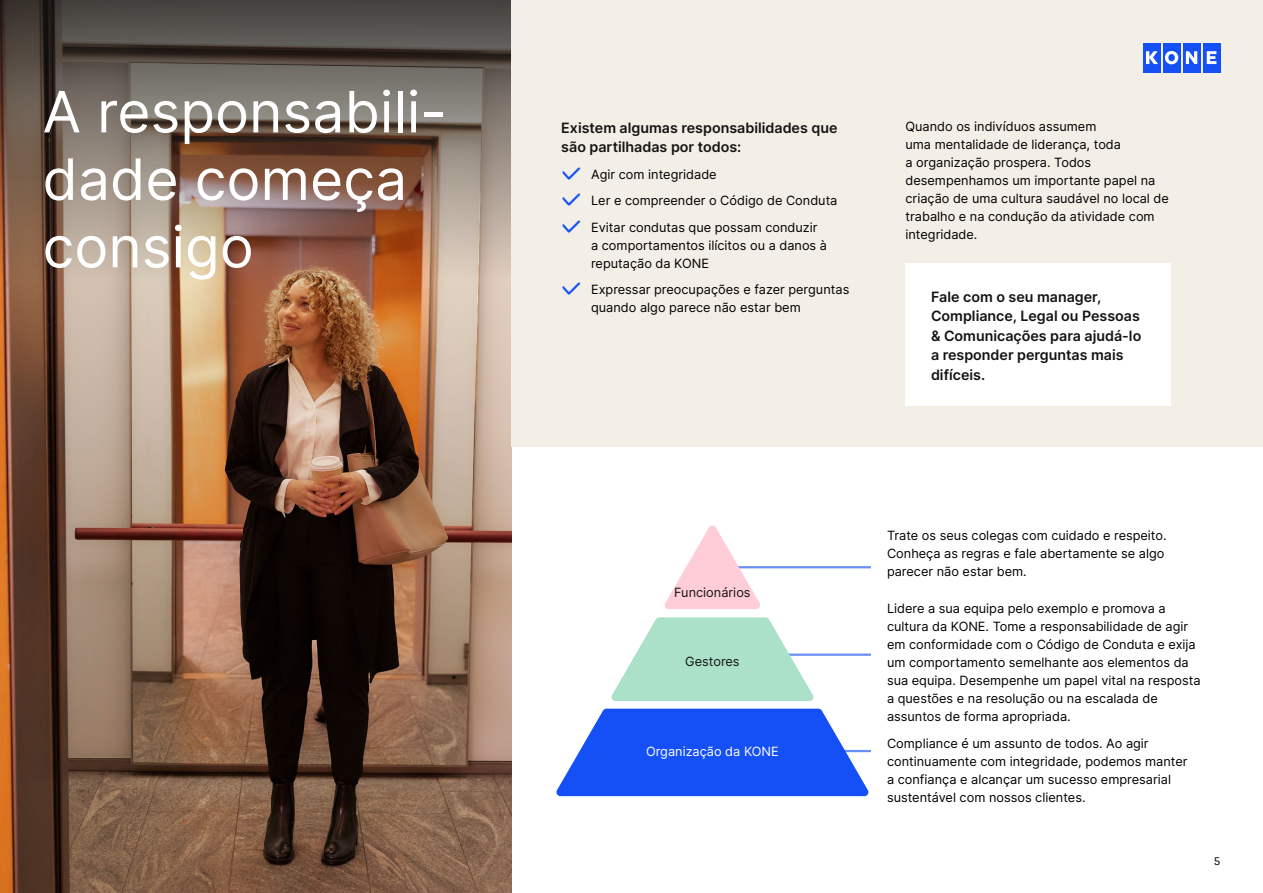
<style>
.page{position:relative;width:1263px;height:893px;background:#fff}
.page>*{position:absolute;margin:0;border:0;box-sizing:border-box;transform-origin:0 0}
.t1{font:57px/67.5px "Inter";color:#fff}
.t2{font:600 14.25px/19.5px "Inter";color:#141414}
.t3{font:12.75px/18px "Inter";color:#000}
.t4{font:12.75px "Inter";color:#141414}
.t5{font:12.75px "Inter";color:#fff}
.t6{font:12px "KONE Information";color:#141414}
.s1{font-family:"KONE Information";font-size:28.5px;color:#1450f5}
</style>
<div class="page">
<hr style="left:724px;top:566px;width:147px;height:2px;background:#4373f7">
<hr style="left:724px;top:653px;width:147px;height:3px;background:#4373f7">
<hr style="left:724px;top:750px;width:147px;height:2px;background:#4373f7">
<svg style="left:664px;top:525px;width:97px;height:84px"></svg>
<svg style="left:611px;top:617px;width:203px;height:84px"></svg>
<svg style="left:556px;top:709px;width:313px;height:87px;background:#3669f6"></svg>
<img style="left:0;top:281px;width:511px;height:612px">
<img style="left:0;top:0;width:511px;height:281px">
<div style="left:511px;top:0;width:752px;height:446px;background:#f3eee6"></div>
<div style="left:1143px;top:43px;width:17px;height:30px;background:#1450f5"></div>
<div style="left:1163px;top:43px;width:17px;height:30px;background:#1450f5"></div>
<div style="left:1183px;top:43px;width:17px;height:30px;background:#1450f5"></div>
<div style="left:1203px;top:43px;width:17px;height:30px;background:#1450f5"></div>
<svg style="left:1146px;top:51px;width:12px;height:13px"></svg>
<svg style="left:1186px;top:51px;width:11px;height:13px"></svg>
<svg style="left:1165px;top:51px;width:13px;height:13px"></svg>
<svg style="left:1207px;top:51px;width:9px;height:13px"></svg>
<div style="left:905px;top:263px;width:266px;height:142px;background:#fff"></div>
<h1 class="t1" style="left:43px;top:77px;width:405px">A responsabili&shy;dade começa consigo</h1>
<p class="t2" style="left:561px;top:118px;width:278px">Existem algumas responsabilidades que são partilhadas por todos:</p>
<p class="t3" style="left:561px;top:165px;width:157px"><span class="s1">✓</span> Agir com integridade</p>
<p class="t3" style="left:561px;top:191px;width:278px"><span class="s1">✓</span> Ler e compreender o Código de Conduta</p>
<p class="t3" style="left:591px;top:218px;width:237px;text-indent:-30px"><span class="s1">✓</span> Evitar condutas que possam conduzir a comportamentos ilícitos ou a danos à reputação da KONE</p>
<p class="t3" style="left:591px;top:280px;width:260px;text-indent:-30px"><span class="s1">✓</span> Expressar preocupações e fazer perguntas quando algo parece não estar bem</p>
<p class="t3" style="left:905px;top:117px;width:265px">Quando os indivíduos assumem<br>uma mentalidade de liderança, toda<br>a organização prospera. Todos desempenhamos um importante papel na criação de uma cultura saudável no local de trabalho e na condução da atividade com integridade.</p>
<p class="t2" style="left:931px;top:287px;width:212px">Fale com o seu manager,<br>Compliance, Legal ou Pessoas &amp; Comunicações para ajudá-lo a responder perguntas mais difíceis.</p>
<p class="t4" style="left:674px;top:583px;width:78px">Funcionários</p>
<p class="t4" style="left:685px;top:652px;width:56px">Gestores</p>
<p class="t5" style="left:646px;top:742px;width:134px">Organização da KONE</p>
<p class="t3" style="left:887px;top:526px;width:281px">Trate os seus colegas com cuidado e respeito.<br>Conheça as regras e fale abertamente se algo parecer não estar bem.</p>
<p class="t3" style="left:887px;top:599px;width:315px">Lidere a sua equipa pelo exemplo e promova a cultura da KONE. Tome a responsabilidade de agir em conformidade com o Código de Conduta e exija um comportamento semelhante aos elementos da sua equipa. Desempenhe um papel vital na resposta a questões e na resolução ou na escalada de assuntos de forma apropriada.</p>
<p class="t3" style="left:887px;top:734px;width:302px">Compliance é um assunto de todos. Ao agir continuamente com integridade, podemos manter a confiança e alcançar um sucesso empresarial sustentável com nossos clientes.</p>
<p class="t6" style="left:1214px;top:853px;width:8px">5</p>
</div>
